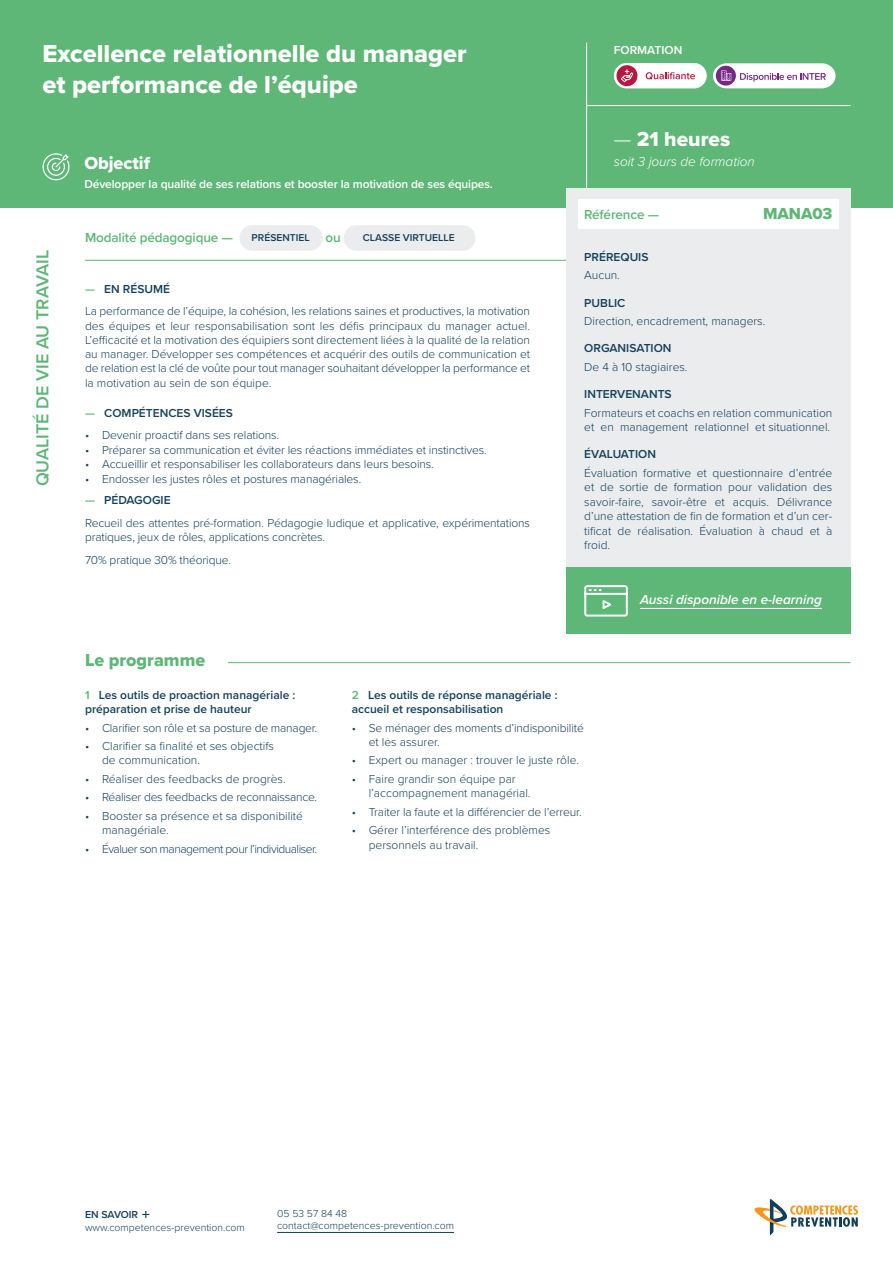
<style>
.page{position:relative;width:893px;height:1263px;background:#fff}
.page>*{position:absolute;margin:0;border:0;box-sizing:border-box;transform-origin:0 0}
.t1{font:25.5px/30.6px "Proxima Nova Extrabld";color:#fff}
.t2{font:21px "Proxima Nova Extrabld";color:#fff}
.t3{font:600 18px "Proxima Nova";color:#5eb776}
.t4{font:18px "Proxima Nova Extrabld";color:#5eb776}
.t5{font:18px "Proxima Nova Extrabld";color:#fff}
.t6{font:16.5px "Proxima Nova Extrabld";letter-spacing:-.01em;color:#5eb776}
.t7{font:600 13.5px "Proxima Nova";letter-spacing:-.01em;color:#5eb776}
.t8{font:italic 600 13.5px "Proxima Nova";color:#fff}
.t9{font:italic 300 13.5px "Proxima Nova";color:#fff}
.t10{font:300 12px/14.2px "Proxima Nova";letter-spacing:-.01em;color:#14405b}
.t11{font:600 12px/14.4px "Proxima Nova";color:#14405b}
.t12{font:600 12px "Proxima Nova";letter-spacing:-.01em;color:#fff}
.t13{font:300 12px "Proxima Nova";letter-spacing:-.04em;color:#14405b}
.t14{font:300 10.5px/12.6px "Proxima Nova";color:#14405b}
.t15{font:600 10.5px "Proxima Nova";letter-spacing:-.005em;color:#14405b}
.t16{font:600 10.35px "Proxima Nova";color:#14405b}
.s1{font-size:13.5px;color:#5eb776}
.s2{font-weight:600;color:#5eb776}
.s3{font-weight:600}
.s4{color:#5eb776}
.s5{font-family:"Proxima Nova";font-weight:300}
</style>
<div class="page">
<div style="left:0;top:0;width:893px;height:207px;background:#5eb776"></div>
<hr style="left:586px;top:105px;width:264px;height:1px;background:#fff">
<hr style="left:586px;top:43px;width:1px;height:146px;background:#fff">
<hr style="left:228px;top:662px;width:622px;height:1px;background:#5eb776">
<svg style="left:43px;top:153px;width:27px;height:28px"></svg>
<hr style="left:85px;top:260px;width:481px;height:1px;background:#5eb776">
<div style="left:239px;top:225px;width:84px;height:26px;background:#eaecee;border-radius:13px"></div>
<div style="left:344px;top:225px;width:131px;height:26px;background:#eaecee;border-radius:13px"></div>
<div style="left:566px;top:188px;width:284px;height:379px;background:#eaecee"></div>
<div style="left:566px;top:567px;width:284px;height:66px;background:#5eb776"></div>
<div style="left:578px;top:200px;width:261px;height:29px;background:#fff"></div>
<hr style="left:640px;top:608px;width:182px;height:1px;background:#fff">
<svg style="left:584px;top:585px;width:44px;height:32px"></svg>
<div style="left:614px;top:63px;width:93px;height:25px;background:#fff;border-radius:13px"></div>
<svg style="left:646px;top:72px;width:49px;height:8px"></svg>
<div style="left:616px;top:65px;width:21px;height:21px;background:#ba1740;border-radius:50%"></div>
<svg style="left:621px;top:69px;width:12px;height:14px"></svg>
<svg style="left:713px;top:63px;width:122px;height:25px;background:#ded6e2"></svg>
<svg style="left:142px;top:1211px;width:7px;height:7px"></svg>
<hr style="left:277px;top:1232px;width:177px;height:1px;background:#14405b">
<svg style="left:754px;top:1199px;width:104px;height:36px"></svg>
<h1 class="t1" style="left:43px;top:38px;width:426px">Excellence relationnelle du manager et performance de l’équipe</h1>
<p class="t12" style="left:614px;top:41px;width:70px">FORMATION</p>
<h3 class="t3" style="left:29px;top:486px;width:238px;rotate:-90deg">QUALITÉ DE VIE AU TRAVAIL</h3>
<h3 class="t5" style="left:84px;top:150px;width:67px">Objectif</h3>
<p class="t12" style="left:84px;top:175px;width:410px">Développer la qualité de ses relations et booster la motivation de ses équipes.</p>
<p class="t7" style="left:85px;top:228px;width:149px">Modalité pédagogique —</p>
<p class="t16" style="left:252px;top:230px;width:91px">PRÉSENTIEL <span class="s1">ou</span></p>
<p class="t16" style="left:363px;top:230px;width:93px">CLASSE VIRTUELLE</p>
<p class="t10" style="left:85px;top:276px;width:447px;line-height:22.8px"><span class="s2">—</span> <span class="s3">EN RÉSUMÉ<br></span>La performance de l’équipe, la cohésion, les relations saines et productives, la motivation</p>
<p class="t10" style="left:85px;top:318px;width:447px;text-align:justify">des équipes et leur responsabilisation sont les défis principaux du manager actuel.<br>L’efficacité et la motivation des équipiers sont directement liées à la qualité de la relation au manager. Développer ses compétences et acquérir des outils de communication et de relation est la clé de voûte pour tout manager souhaitant développer la performance et la motivation au sein de son équipe.</p>
<p class="t11" style="left:85px;top:405px;width:149px"><span class="s4">—</span> COMPÉTENCES VISÉES</p>
<p class="t10" style="left:85px;top:428px;width:196px">• Devenir proactif dans ses relations.</p>
<p class="t10" style="left:85px;top:442px;width:403px">• Préparer sa communication et éviter les réactions immédiates et instinctives.</p>
<p class="t10" style="left:85px;top:456px;width:350px">• Accueillir et responsabiliser les collaborateurs dans leurs besoins.</p>
<p class="t10" style="left:85px;top:471px;width:278px">• Endosser les justes rôles et postures managériales.</p>
<p class="t10" style="left:85px;top:488px;width:447px;line-height:22.8px"><span class="s2">—</span> <span class="s3">PÉDAGOGIE<br></span>Recueil des attentes pré-formation. Pédagogie ludique et applicative, expérimentations</p>
<p class="t10" style="left:85px;top:525px;width:242px;line-height:22.8px">pratiques, jeux de rôles, applications concrètes.<br>70% pratique 30% théorique.</p>
<h3 class="t4" style="left:85px;top:647px;width:122px">Le programme</h3>
<h2 class="t2" style="left:614px;top:123px;width:118px"><span class="s5">—</span> 21 heures</h2>
<p class="t9" style="left:614px;top:151px;width:143px">soit 3 jours de formation</p>
<p class="t7" style="left:584px;top:205px;width:76px">Référence —</p>
<h3 class="t6" style="left:763px;top:201px;width:71px">MANA03</h3>
<p class="t11" style="left:584px;top:249px;width:66px">PRÉREQUIS</p>
<p class="t10" style="left:584px;top:268px;width:37px">Aucun.</p>
<p class="t11" style="left:584px;top:295px;width:43px">PUBLIC</p>
<p class="t10" style="left:584px;top:313px;width:183px">Direction, encadrement, managers.</p>
<p class="t11" style="left:584px;top:341px;width:89px">ORGANISATION</p>
<p class="t10" style="left:584px;top:359px;width:105px">De 4 à 10 stagiaires.</p>
<p class="t11" style="left:584px;top:387px;width:89px">INTERVENANTS</p>
<p class="t10" style="left:584px;top:405px;width:250px">Formateurs et coachs en relation communication et en management relationnel et situationnel.</p>
<p class="t11" style="left:584px;top:447px;width:73px">ÉVALUATION</p>
<p class="t10" style="left:584px;top:465px;width:250px;text-align:justify">Évaluation formative et questionnaire d’entrée et de sortie de formation pour validation des savoir-faire, savoir-être et acquis. Délivrance d’une attestation de fin de formation et d’un cer&shy;tificat de réalisation. Évaluation à chaud et à froid.</p>
<p class="t8" style="left:640px;top:589px;width:183px">Aussi disponible en e-learning</p>
<p class="t11" style="left:85px;top:687px;width:212px"><span class="s4">1</span> Les outils de proaction managériale : préparation et prise de hauteur</p>
<p class="t10" style="left:85px;top:720px;width:234px">• Clarifier son rôle et sa posture de manager.</p>
<p class="t10" style="left:102px;top:738px;width:174px;text-indent:-17px">• Clarifier sa finalité et ses objectifs de communication.</p>
<p class="t10" style="left:85px;top:771px;width:202px">• Réaliser des feedbacks de progrès.</p>
<p class="t10" style="left:85px;top:790px;width:234px">• Réaliser des feedbacks de reconnaissance.</p>
<p class="t10" style="left:102px;top:808px;width:202px;text-indent:-17px">• Booster sa présence et sa disponibilité managériale.</p>
<p class="t13" style="left:85px;top:840px;width:234px">• Évaluer son management pour l’individualiser.</p>
<p class="t11" style="left:352px;top:687px;width:207px"><span class="s4">2</span> Les outils de réponse managériale : accueil et responsabilisation</p>
<p class="t10" style="left:369px;top:720px;width:217px;text-indent:-17px">• Se ménager des moments d’indisponibilité et les assurer.</p>
<p class="t10" style="left:352px;top:753px;width:229px">• Expert ou manager : trouver le juste rôle.</p>
<p class="t10" style="left:369px;top:771px;width:163px;text-indent:-17px">• Faire grandir son équipe par l’accompagnement managérial.</p>
<p class="t10" style="left:352px;top:804px;width:231px">• Traiter la faute et la différencier de l’erreur.</p>
<p class="t10" style="left:369px;top:822px;width:183px;text-indent:-17px">• Gérer l’interférence des problèmes personnels au travail.</p>
<p class="t15" style="left:85px;top:1207px;width:55px">EN SAVOIR</p>
<p class="t14" style="left:85px;top:1220px;width:161px">www.competences-prevention.com</p>
<p class="t14" style="left:277px;top:1206px;width:178px">05 53 57 84 48 contact@competences-prevention.com</p>
</div>
